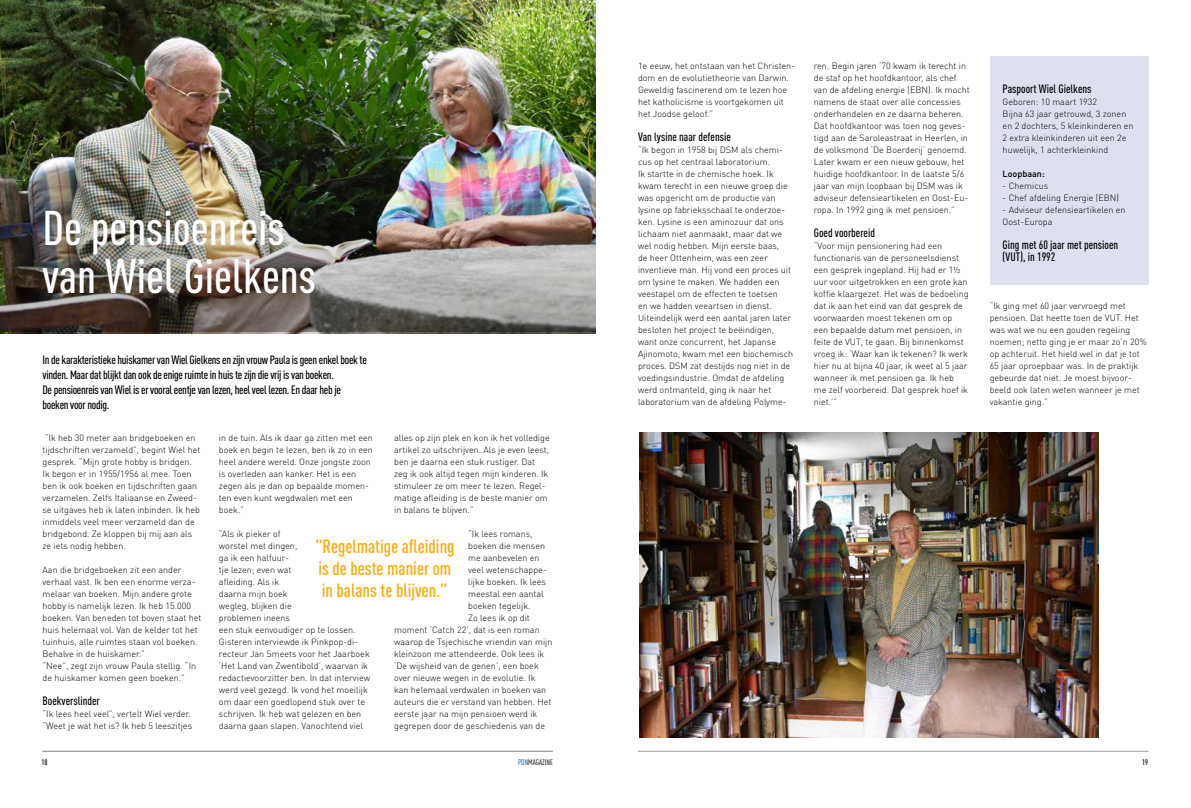
<style>
.page{position:relative;width:1191px;height:808px;background:#fff}
.page>*{position:absolute;margin:0;border:0;box-sizing:border-box;transform-origin:0 0}
.t1{font:500 condensed 48px/48px "DINOT";color:#fff}
.t2{font:500 condensed 19px/22px "DINOT";color:#ffa700}
.t3{font:500 condensed 12px/15px "DINOT";letter-spacing:-.025em;color:#000}
.t4{font:500 condensed 12px/12px "DINOT";color:#000}
.t5{font:300 9px/12px "DINOT";color:#000}
.t6{font:500 9px "DINOT";color:#000}
.t7{font:condensed 8px "DINOT";color:#000}
.t8{font:500 condensed 8px "DINOT";color:#000}
.s1{color:#024f92}
</style>
<div class="page">
<hr style="left:638px;top:751px;width:510px;height:1px;background:#9d9d9c">
<div style="left:989px;top:57px;width:159px;height:228px;background:#dee0ef"></div>
<img style="left:639px;top:432px;width:459px;height:305px">
<hr style="left:43px;top:751px;width:510px;height:1px;background:#9d9d9c">
<img style="left:0;top:0;width:595px;height:333px">
<img style="left:0;top:184px;width:595px;height:148px">
<h1 class="t1" style="left:43px;top:202px;width:275px">De pensioenreis van Wiel Gielkens</h1>
<p class="t3" style="left:43px;top:352px;width:326px">In de karakteristieke huiskamer van Wiel Gielkens en zijn vrouw Paula is geen enkel boek te vinden. Maar dat blijkt dan ook de enige ruimte in huis te zijn die vrij is van boeken.<br>De pensioenreis van Wiel is er vooral eentje van lezen, heel veel lezen. En daar heb je boeken voor nodig.</p>
<p class="t5" style="left:43px;top:431px;width:159px">“Ik heb 30 meter aan bridgeboeken en tijdschriften verzameld”, begint Wiel het gesprek. “Mijn grote hobby is bridgen.<br>Ik begon er in 1955/1956 al mee. Toen ben ik ook boeken en tijdschriften gaan verzamelen. Zelfs Italiaanse en Zweed&shy;se uitgaves heb ik laten inbinden. Ik heb inmiddels veel meer verzameld dan de bridgebond. Ze kloppen bij mij aan als ze iets nodig hebben.</p>
<p class="t5" style="left:43px;top:563px;width:160px">Aan die bridgeboeken zit een ander verhaal vast. Ik ben een enorme verza&shy;melaar van boeken. Mijn andere grote hobby is namelijk lezen. Ik heb 15.000 boeken. Van beneden tot boven staat het huis helemaal vol. Van de kelder tot het tuinhuis, alle ruimtes staan vol boeken.<br>Behalve in de huiskamer.”<br>“Nee”, zegt zijn vrouw Paula stellig. “In de huiskamer komen geen boeken.”</p>
<h3 class="t4" style="left:43px;top:694px;width:59px">Boekverslinder</h3>
<p class="t5" style="left:43px;top:707px;width:151px">“Ik lees heel veel”, vertelt Wiel verder. “Weet je wat het is? Ik heb 5 leeszitjes</p>
<p class="t5" style="left:394px;top:431px;width:157px">alles op zijn plek en kon ik het volledige artikel zo uitschrijven. Als je even leest, ben je daarna een stuk rustiger. Dat zeg ik ook altijd tegen mijn kinderen. Ik stimuleer ze om meer te lezen. Regel&shy;matige afleiding is de beste manier om in balans te blijven.”</p>
<p class="t5" style="left:468px;top:527px;width:66px">“Ik lees romans,</p>
<p class="t5" style="left:468px;top:539px;width:78px">boeken die mensen</p>
<p class="t5" style="left:468px;top:551px;width:73px">me aanbevelen en</p>
<p class="t5" style="left:468px;top:563px;width:80px">veel wetenschappe-</p>
<p class="t5" style="left:468px;top:575px;width:79px">lijke boeken. Ik lees</p>
<p class="t5" style="left:468px;top:587px;width:77px">meestal een aantal</p>
<p class="t5" style="left:468px;top:599px;width:64px">boeken tegelijk.</p>
<p class="t5" style="left:468px;top:611px;width:63px">Zo lees ik op dit</p>
<p class="t5" style="left:394px;top:623px;width:147px">moment ‘Catch 22’, dat is een roman</p>
<p class="t5" style="left:394px;top:635px;width:160px">waarop de Tsjechische vriendin van mijn</p>
<p class="t5" style="left:394px;top:647px;width:152px">kleinzoon me attendeerde. Ook lees ik</p>
<p class="t5" style="left:394px;top:659px;width:146px">‘De wijsheid van de genen’, een boek</p>
<p class="t5" style="left:394px;top:671px;width:143px">over nieuwe wegen in de evolutie. Ik</p>
<p class="t5" style="left:394px;top:683px;width:154px">kan helemaal verdwalen in boeken van</p>
<p class="t5" style="left:394px;top:695px;width:159px">auteurs die er verstand van hebben. Het</p>
<p class="t5" style="left:394px;top:707px;width:145px">eerste jaar na mijn pensioen werd ik</p>
<p class="t5" style="left:394px;top:719px;width:152px">gegrepen door de geschiedenis van de</p>
<p class="t5" style="left:219px;top:431px;width:155px">in de tuin. Als ik daar ga zitten met een boek en begin te lezen, ben ik zo in een heel andere wereld. Onze jongste zoon is overleden aan kanker. Het is een zegen als je dan op bepaalde momen&shy;ten even kunt wegdwalen met een boek.”</p>
<p class="t5" style="left:219px;top:527px;width:153px">“Als ik pieker of<br>worstel met dingen,<br>ga ik een halfuur-<br>tje lezen; even wat<br>afleiding. Als ik<br>daarna mijn boek<br>wegleg, blijken die<br>problemen ineens<br>een stuk eenvoudiger op te lossen.<br>Gisteren interviewde ik Pinkpop-di&shy;recteur Jan Smeets voor het Jaarboek ‘Het Land van Zwentibold’, waarvan ik redactievoorzitter ben. In dat interview werd veel gezegd. Ik vond het moeilijk om daar een goedlopend stuk over te schrijven. Ik heb wat gelezen en ben daarna gaan slapen. Vanochtend viel</p>
<h2 class="t2" style="left:315px;top:535px;width:141px">"Regelmatige afleiding is de beste manier om in balans te blijven."</h2>
<p class="t5" style="left:638px;top:59px;width:159px">1e eeuw, het ontstaan van het Christen&shy;dom en de evolutietheorie van Darwin.<br>Geweldig fascinerend om te lezen hoe het katholicisme is voortgekomen uit het Joodse geloof.”</p>
<h3 class="t4" style="left:638px;top:130px;width:94px">Van lysine naar defensie</h3>
<p class="t5" style="left:638px;top:143px;width:157px">“Ik begon in 1958 bij DSM als chemi&shy;cus op het centraal laboratorium.<br>Ik startte in de chemische hoek. Ik kwam terecht in een nieuwe groep die was opgericht om de productie van lysine op fabrieksschaal te onderzoe&shy;ken. Lysine is een aminozuur dat ons lichaam niet aanmaakt, maar dat we wel nodig hebben. Mijn eerste baas,<br>de heer Ottenheim, was een zeer inventieve man. Hij vond een proces uit om lysine te maken. We hadden een veestapel om de effecten te toetsen<br>en we hadden veeartsen in dienst.<br>Uiteindelijk werd een aantal jaren later besloten het project te beëindigen, want onze concurrent, het Japanse Ajinomoto, kwam met een biochemisch proces. DSM zat destijds nog niet in de voedingsindustrie. Omdat de afdeling werd ontmanteld, ging ik naar het laboratorium van de afdeling Polyme-</p>
<p class="t5" style="left:814px;top:59px;width:157px">ren. Begin jaren ‘70 kwam ik terecht in de staf op het hoofdkantoor, als chef van de afdeling energie (EBN). Ik mocht namens de staat over alle concessies onderhandelen en ze daarna beheren.<br>Dat hoofdkantoor was toen nog geves&shy;tigd aan de Saroleastraat in Heerlen, in de volksmond ‘De Boerderij’ genoemd.<br>Later kwam er een nieuw gebouw, het huidige hoofdkantoor. In de laatste 5/6 jaar van mijn loopbaan bij DSM was ik adviseur defensieartikelen en Oost-Eu&shy;ropa. In 1992 ging ik met pensioen.”</p>
<h3 class="t4" style="left:814px;top:226px;width:63px">Goed voorbereid</h3>
<p class="t5" style="left:814px;top:239px;width:156px">“Voor mijn pensionering had een functionaris van de personeelsdienst een gesprek ingepland. Hij had er 1½ uur voor uitgetrokken en een grote kan koffie klaargezet. Het was de bedoeling dat ik aan het eind van dat gesprek de voorwaarden moest tekenen om op een bepaalde datum met pensioen, in feite de VUT, te gaan. Bij binnenkomst vroeg ik: ‘Waar kan ik tekenen? Ik werk hier nu al bijna 40 jaar, ik weet al 5 jaar wanneer ik met pensioen ga. Ik heb me zelf voorbereid. Dat gesprek hoef ik niet.’”</p>
<h3 class="t4" style="left:1002px;top:82px;width:90px">Paspoort Wiel Gielkens</h3>
<p class="t5" style="left:1002px;top:95px;width:132px">Geboren: 10 maart 1932<br>Bijna 63 jaar getrouwd, 3 zonen en 2 dochters, 5 kleinkinderen en<br>2 extra kleinkinderen uit een 2e huwelijk, 1 achterkleinkind</p>
<p class="t6" style="left:1002px;top:167px;width:44px">Loopbaan:</p>
<p class="t5" style="left:1002px;top:179px;width:47px">- Chemicus</p>
<p class="t5" style="left:1002px;top:191px;width:118px">- Chef afdeling Energie (EBN)</p>
<p class="t5" style="left:1002px;top:203px;width:124px">- Adviseur defensieartikelen en<br>Oost-Europa</p>
<h3 class="t4" style="left:1002px;top:238px;width:117px">Ging met 60 jaar met pensioen (VUT), in 1992</h3>
<p class="t5" style="left:989px;top:299px;width:159px">“Ik ging met 60 jaar vervroegd met pensioen. Dat heette toen de VUT. Het was wat we nu een gouden regeling noemen; netto ging je er maar zo’n 20% op achteruit. Het hield wel in dat je tot 65 jaar oproepbaar was. In de praktijk gebeurde dat niet. Je moest bijvoor&shy;beeld ook laten weten wanneer je met vakantie ging.”</p>
<p class="t8" style="left:41px;top:756px;width:8px">18</p>
<p class="t7" style="left:518px;top:757px;width:36px"><span class="s1">PDN</span>MAGAZINE</p>
<p class="t8" style="left:1142px;top:757px;width:8px">19</p>
</div>
